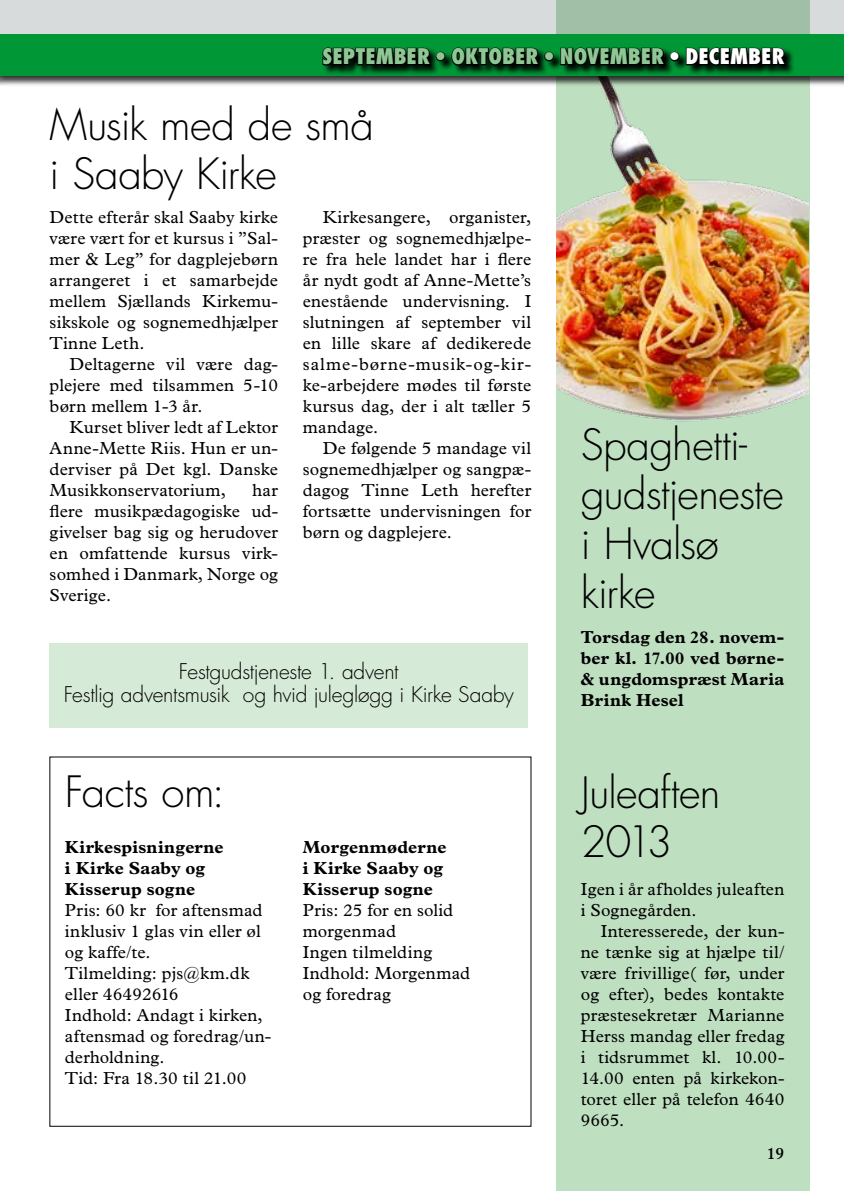
<style>
.page{position:relative;width:844px;height:1191px;background:#fff}
.page>*{position:absolute;margin:0;border:0;box-sizing:border-box;transform-origin:0 0}
.t1{font:300 42px/49px "Futura Std";letter-spacing:-.015em;color:#000}
.t2{font:300 21px/22.8px "Futura Std";letter-spacing:-.015em;color:#000;text-align:center}
.t3{font:800 condensed 21px "Futura Std";letter-spacing:.005em;color:#8fc794}
.t4{font:17.5px/21px "Plantin Std";letter-spacing:.01em;color:#000;text-align:justify}
.t5{font:700 17.5px/21px "Plantin Std";letter-spacing:.01em;color:#000}
.t6{font:600 16.62px "Plantin Std";color:#000}
.s1{color:#fff}
</style>
<div class="page">
<div style="left:0;top:0;width:843px;height:76px;background:#d8dbdc"></div>
<div style="left:556px;top:0;width:253px;height:1191px;background:#bfdfc1"></div>
<div style="left:50px;top:643px;width:477px;height:84px;background:#d6ebd7"></div>
<img style="left:556px;top:86px;width:252px;height:336px">
<div style="left:0;top:34px;width:843px;height:52px;background:#000;opacity:.75"></div>
<div style="left:0;top:35px;width:843px;height:41px;background:#009836"></div>
<svg style="left:432px;top:49px;width:362px;height:26px"></svg>
<svg style="left:321px;top:34px;width:111px;height:51px"></svg>
<div style="left:435px;top:52px;width:10px;height:9px;border:2px solid #000;border-radius:50%"></div>
<svg style="left:450px;top:47px;width:90px;height:20px;background:#00220c"></svg>
<div style="left:544px;top:52px;width:10px;height:9px;border:2px solid #000;border-radius:50%"></div>
<svg style="left:559px;top:0;width:107px;height:86px"></svg>
<div style="left:669px;top:52px;width:10px;height:9px;border:2px solid #000;border-radius:50%"></div>
<svg style="left:684px;top:0;width:102px;height:85px"></svg>
<p class="t3" style="left:322px;top:43px;width:463px">SEPTEMBER • OKTOBER • NOVEMBER <span class="s1">• DECEMBER</span></p>
<h1 class="t1" style="left:50px;top:102px;width:326px">Musik med de små i Saaby Kirke</h1>
<p class="t4" style="left:50px;top:207px;width:230px">Dette efterår skal Saaby kirke være vært for et kursus i ”Sal&shy;mer &amp; Leg” for dagplejebørn arrangeret i et samarbejde mellem Sjællands Kirkemu&shy;sikskole og sognemedhjælper Tinne Leth.</p>
<p class="t4" style="left:50px;top:354px;width:230px;text-indent:20px">Deltagerne vil være dag&shy;plejere med tilsammen 5-10 børn mellem 1-3 år.</p>
<p class="t4" style="left:50px;top:417px;width:230px;text-indent:20px">Kurset bliver ledt af Lektor Anne-Mette Riis. Hun er un&shy;derviser på Det kgl. Danske Musikkonservatorium,</p>
<p class="t4" style="left:303px;top:207px;width:230px;text-indent:20px">Kirkesangere, organister, præster og sognemedhjælpe&shy;re fra hele landet har i flere år nydt godt af Anne-Mette’s enestående undervisning. I slutningen af september vil en lille skare af dedikerede salme-børne-musik-og-kir&shy;ke-arbejdere mødes til første kursus dag, der i alt tæller 5 mandage.</p>
<p class="t4" style="left:303px;top:438px;width:230px;text-indent:20px">De følgende 5 mandage vil sognemedhjælper og sangpæ&shy;dagog Tinne Leth herefter fortsætte undervisningen for børn og dagplejere.</p>
<p class="t4" style="left:50px;top:480px;width:230px;text-indent:203px">har flere musikpædagogiske ud&shy;givelser bag sig og herudover en omfattende kursus virk&shy;somhed i Danmark, Norge og Sverige.</p>
<p class="t2" style="left:64px;top:660px;width:451px">Festgudstjeneste 1. advent<br>Festlig adventsmusik og hvid julegløgg i Kirke Saaby</p>
<h1 class="t1" style="left:65px;top:768px;width:161px">Facts om:</h1>
<p class="t5" style="left:65px;top:837px;width:160px">Kirkespisningerne i Kirke Saaby og<br>Kisserup sogne</p>
<p class="t4" style="left:65px;top:900px;width:208px;text-align:left">Pris: 60 kr for aftensmad inklusiv 1 glas vin eller øl og kaffe/te.<br>Tilmelding: pjs@km.dk eller 46492616<br>Indhold: Andagt i kirken, aftensmad og foredrag/un&shy;derholdning.<br>Tid: Fra 18.30 til 21.00</p>
<p class="t5" style="left:303px;top:837px;width:145px">Morgenmøderne i Kirke Saaby og<br>Kisserup sogne</p>
<p class="t4" style="left:303px;top:900px;width:169px;text-align:left">Pris: 25 for en solid morgenmad<br>Ingen tilmelding<br>Indhold: Morgenmad og foredrag</p>
<h1 class="t1" style="left:580px;top:422px;width:204px">Spaghetti&shy;gudstjeneste i Hvalsø kirke</h1>
<p class="t5" style="left:580px;top:627px;width:205px;text-align:justify">Torsdag den 28. novem&shy;ber kl. 17.00 ved børne-&amp; ungdomspræst Maria Brink Hesel</p>
<h1 class="t1" style="left:580px;top:769px;width:141px">Juleaften<br>2013</h1>
<p class="t4" style="left:580px;top:879px;width:205px">Igen i år afholdes juleaften i Sognegården.</p>
<p class="t4" style="left:580px;top:921px;width:205px;text-indent:20px">Interesserede, der kun&shy;ne tænke sig at hjælpe til/ være frivillige( før, under og efter), bedes kontakte præstesekretær Marianne Herss mandag eller fredag i tidsrummet kl. 10.00- 14.00 enten på kirkekon&shy;toret eller på telefon 4640<br>9665.</p>
<p class="t6" style="left:766px;top:1143px;width:19px">19</p>
</div>
